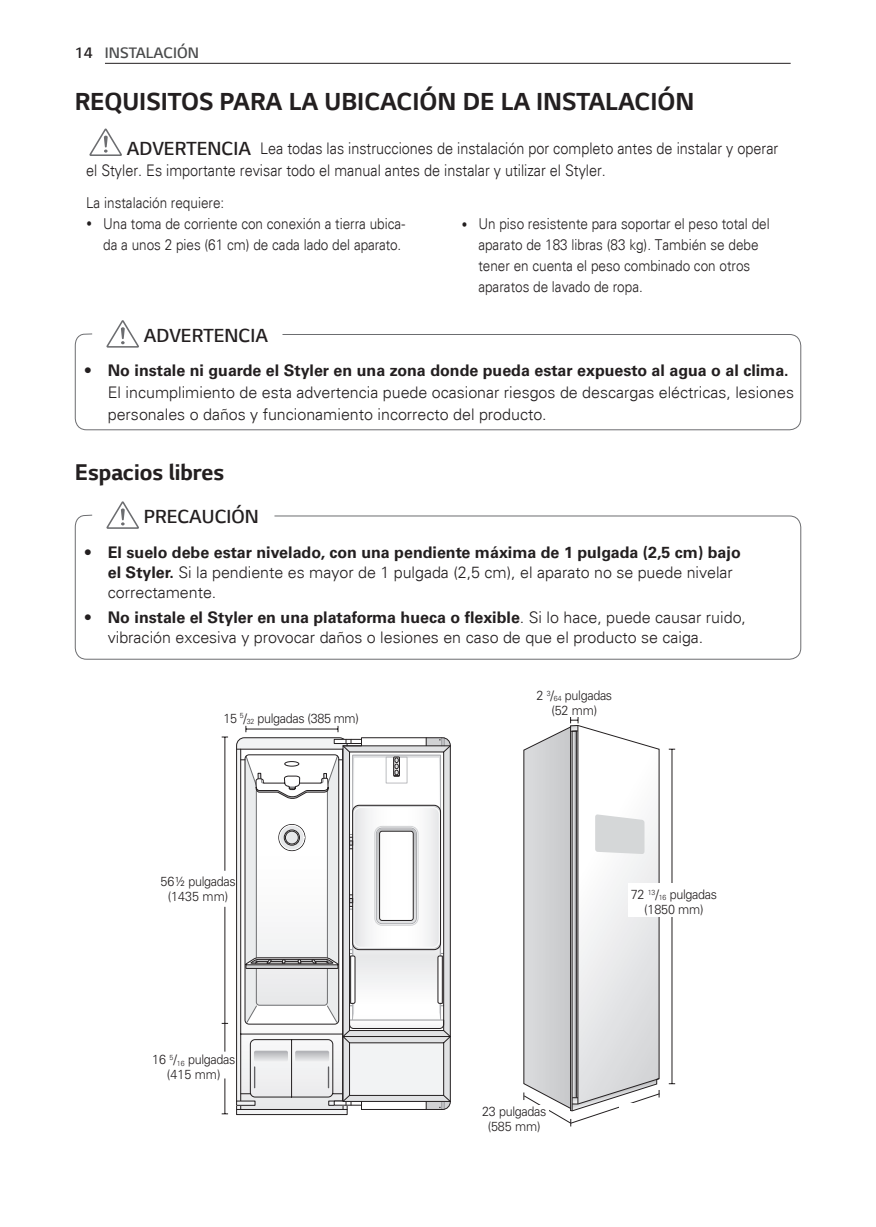
<style>
.page{position:relative;width:876px;height:1227px;background:#fff}
.page>*{position:absolute;margin:0;border:0;box-sizing:border-box;transform-origin:0 0}
.t1{font:700 26px "LG Smart";color:#231f20}
.t2{font:700 24px "LG Smart";color:#231f20}
.t3{font:300 20px "LG Smart";color:#231f20}
.t4{font:300 16px/20px "Univers";color:#231f20}
.t5{font:700 16px/20px "Univers";color:#231f20}
.t6{font:300 16px/22px "Univers";color:#231f20;scale:.9 1}
.t7{font:300 16px "LG Smart";color:#4a4b4c}
.t8{font:300 15px/21px "Univers";color:#231f20;scale:.9 1}
.t9{font:300 13.2px/15px "Univers";letter-spacing:-.025em;color:#231f20;text-align:center;scale:.95 1}
.s1{color:#231f20}
.s2{font-weight:300}
.s3{font-weight:700}
</style>
<div class="page">
<hr style="left:105px;top:63px;width:685px;height:1px;background:#231f20">
<svg style="left:89px;top:129px;width:33px;height:27px"></svg>
<svg style="left:74px;top:514px;width:727px;height:146px"></svg>
<svg style="left:106px;top:501px;width:33px;height:28px"></svg>
<svg style="left:74px;top:333px;width:727px;height:98px"></svg>
<svg style="left:106px;top:320px;width:33px;height:28px"></svg>
<svg style="left:523px;top:725px;width:136px;height:353px"></svg>
<svg style="left:570px;top:717px;width:8px;height:14px"></svg>
<hr style="left:671px;top:916px;width:1px;height:167px;background:#231f20">
<hr style="left:671px;top:749px;width:1px;height:136px;background:#231f20">
<hr style="left:224px;top:1078px;width:1px;height:35px;background:#231f20">
<hr style="left:224px;top:906px;width:1px;height:145px;background:#231f20">
<hr style="left:224px;top:737px;width:1px;height:133px;background:#231f20">
<svg style="left:523px;top:1078px;width:137px;height:48px"></svg>
<svg style="left:236px;top:726px;width:215px;height:389px"></svg>
<div style="left:500px;top:1105px;width:48px;height:17px;background:#fff"></div>
<div style="left:618px;top:1103px;width:49px;height:17px;background:#fff"></div>
<div style="left:628px;top:883px;width:93px;height:34px;background:#fff"></div>
<p class="t7" style="left:75px;top:42px;width:126px"><span class="s1">14</span> INSTALACIÓN</p>
<h1 class="t1" style="left:75px;top:84px;width:621px">REQUISITOS PARA LA UBICACIÓN DE LA INSTALACIÓN</h1>
<p class="t3" style="left:127px;top:135px;width:25px">ADVERTENCIA</p>
<p class="t6" style="left:86px;top:138px;width:770px;text-indent:174px">Lea todas las instrucciones de instalación por completo antes de instalar y operar el Styler. Es importante revisar todo el manual antes de instalar y utilizar el Styler.</p>
<p class="t8" style="left:103px;top:192px;width:337px;text-indent:-17px">La instalación requiere:<br>Una toma de corriente con conexión a tierra ubica&shy;da a unos 2 pies (61 cm) de cada lado del aparato.</p>
<p class="t8" style="left:478px;top:214px;width:325px">Un piso resistente para soportar el peso total del aparato de 183 libras (83 kg). También se debe tener en cuenta el peso combinado con otros aparatos de lavado de ropa.</p>
<p class="t3" style="left:144px;top:322px;width:126px">ADVERTENCIA</p>
<p class="t5" style="left:85px;top:361px;width:704px">• No instale ni guarde el Styler en una zona donde pueda estar expuesto al agua o al clima.</p>
<p class="t4" style="left:108px;top:382px;width:687px;line-height:22px">El incumplimiento de esta advertencia puede ocasionar riesgos de descargas eléctricas, lesiones personales o daños y funcionamiento incorrecto del producto.</p>
<h2 class="t2" style="left:75px;top:456px;width:151px">Espacios libres</h2>
<p class="t3" style="left:144px;top:503px;width:117px">PRECAUCIÓN</p>
<p class="t5" style="left:108px;top:542px;width:634px;text-indent:-23px">• El suelo debe estar nivelado, con una pendiente máxima de 1 pulgada (2,5 cm) bajo el Styler. <span class="s2">Si la pendiente es mayor de 1 pulgada (2,5 cm), el aparato no se puede nivelar correctamente.</span></p>
<p class="t4" style="left:108px;top:607px;width:639px;text-indent:-23px"><span class="s3">• No instale el Styler en una plataforma hueca o flexible</span>. Si lo hace, puede causar ruido, vibración excesiva y provocar daños o lesiones en caso de que el producto se caiga.</p>
<p class="t9" style="left:223px;top:710px;width:144px">15 <sup>5</sup>/<sub>32</sub> pulgadas (385 mm)</p>
<p class="t9" style="left:160px;top:874px;width:80px">56½ pulgadas (1435 mm)</p>
<p class="t9" style="left:152px;top:1052px;width:89px">16 <sup>5</sup>/<sub>16</sub> pulgadas (415 mm)</p>
<p class="t9" style="left:536px;top:687px;width:81px">2 <sup>3</sup>/<sub>64</sub> pulgadas (52 mm)</p>
<p class="t9" style="left:630px;top:886px;width:92px">72 <sup>13</sup>/<sub>16</sub> pulgadas (1850 mm)</p>
<p class="t9" style="left:482px;top:1103px;width:69px">23 pulgadas (585 mm)</p>
</div>
